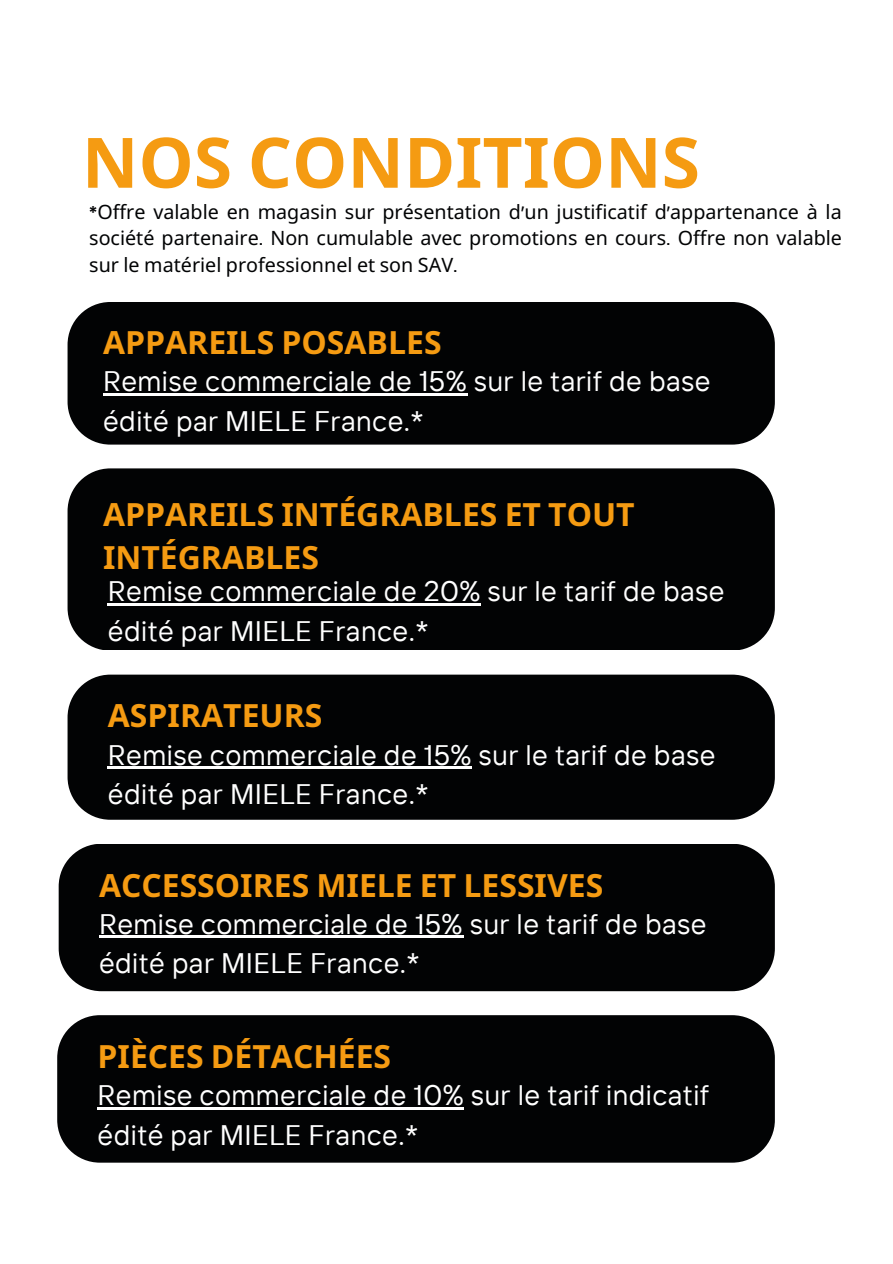
<style>
.page{position:relative;width:893px;height:1264px;background:#fff}
.page>*{position:absolute;margin:0;border:0;box-sizing:border-box;transform-origin:0 0}
.t1{font:700 69.45px "Noto Sans";color:#f59b12}
.t2{font:700 31.95px/43.7px "Noto Sans";color:#f59b12}
.t3{font:28.2px/39.5px "TT Interphases";letter-spacing:.015em;color:#fff}
.t4{font:19.65px/27px "Noto Sans";color:#020304;text-align:justify}
.s1{font-family:"Galacti Condensed"}
</style>
<div class="page">
<div style="left:68px;top:302px;width:706px;height:142px;background:#020304;border-radius:43px"></div>
<div style="left:68px;top:468px;width:706px;height:182px;background:#020304;border-radius:43px"></div>
<div style="left:68px;top:674px;width:706px;height:145px;background:#020304;border-radius:43px"></div>
<div style="left:59px;top:843px;width:715px;height:148px;background:#020304;border-radius:43px"></div>
<div style="left:57px;top:1015px;width:717px;height:147px;background:#020304;border-radius:43px"></div>
<hr style="left:103px;top:393px;width:364px;height:2px;background:#fff">
<hr style="left:108px;top:603px;width:373px;height:2px;background:#fff">
<hr style="left:108px;top:766px;width:364px;height:3px;background:#fff">
<hr style="left:99px;top:935px;width:364px;height:3px;background:#fff">
<hr style="left:98px;top:1106px;width:366px;height:3px;background:#fff">
<p class="t1" style="left:82px;top:113px;width:619px">NOS CONDITIONS</p>
<p class="t4" style="left:89px;top:197px;width:754px"><span class="s1">*</span>Offre valable en magasin sur présentation d<span class="s1">'</span>un justificatif d<span class="s1">'</span>appartenance à la société partenaire<span class="s1">.</span> Non cumulable avec promotions en cours<span class="s1">.</span> Offre non valable sur le matériel professionnel et son SAV<span class="s1">.</span></p>
<p class="t2" style="left:103px;top:320px;width:340px">APPAREILS POSABLES</p>
<p class="t3" style="left:103px;top:361px;width:609px">Remise commerciale de 15% sur le tarif de base édité par MIELE France.*</p>
<p class="t2" style="left:103px;top:491px;width:533px">APPAREILS INTÉGRABLES ET TOUT<br>INTÉGRABLES</p>
<p class="t3" style="left:108px;top:571px;width:618px">Remise commerciale de 20% sur le tarif de base édité par MIELE France.*</p>
<p class="t2" style="left:108px;top:693px;width:216px">ASPIRATEURS</p>
<p class="t3" style="left:108px;top:734px;width:609px">Remise commerciale de 15% sur le tarif de base édité par MIELE France.*</p>
<p class="t2" style="left:99px;top:862px;width:505px">ACCESSOIRES MIELE ET LESSIVES</p>
<p class="t3" style="left:99px;top:903px;width:609px">Remise commerciale de 15% sur le tarif de base édité par MIELE France.*</p>
<p class="t2" style="left:98px;top:1033px;width:295px">PIÈCES DÉTACHÉES</p>
<p class="t3" style="left:98px;top:1075px;width:613px">Remise commerciale de 10% sur le tarif indicatif édité par MIELE France.*</p>
</div>
